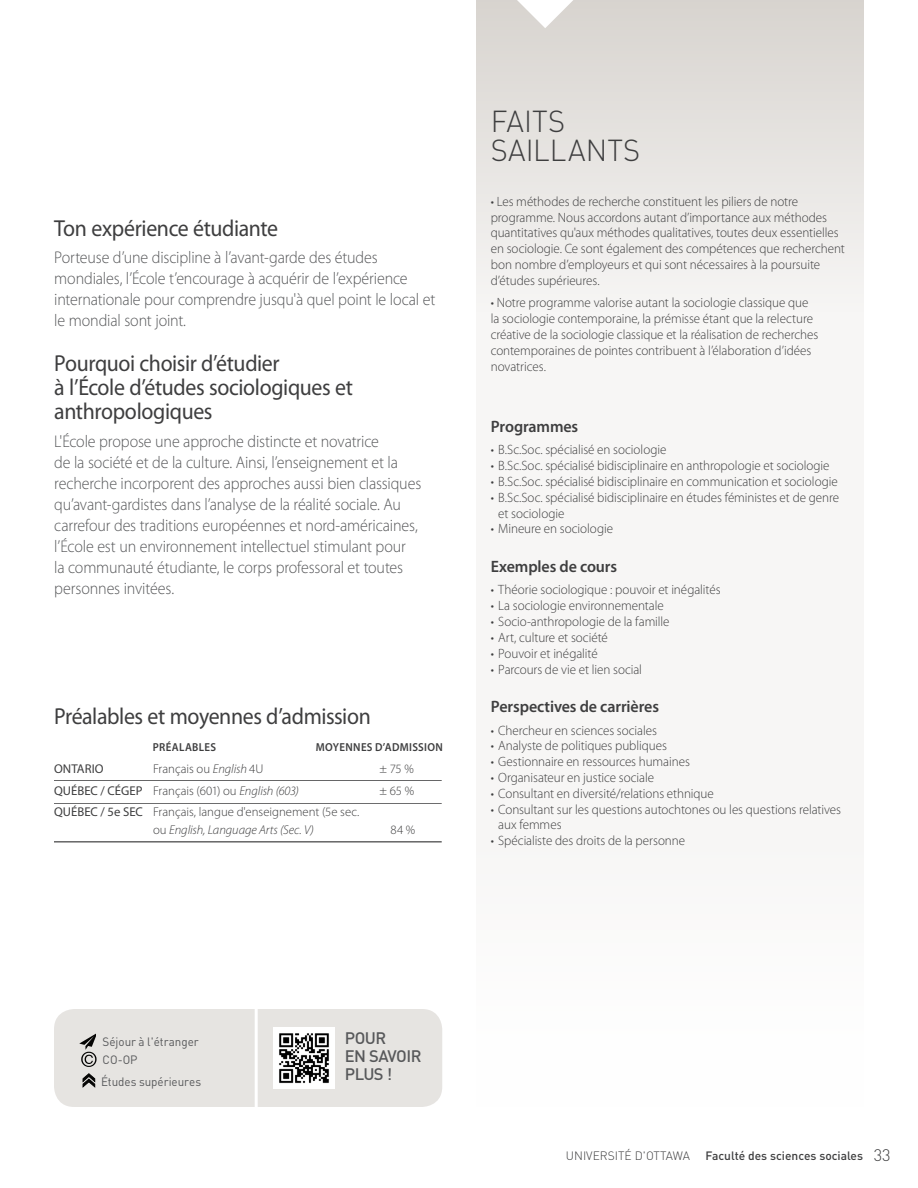
<style>
.page{position:relative;width:918px;height:1188px;background:#fff}
.page>*{position:absolute;margin:0;border:0;box-sizing:border-box;transform-origin:0 0}
.t1{font:300 30px/28.5px "DIN";letter-spacing:.01em;color:#3e3e3f}
.t2{font:23.1px/24px "Myriad Pro";letter-spacing:-.015em;color:#3e3e3f;scale:.94 1}
.t3{font:300 16.95px/21px "Myriad Pro";letter-spacing:-.01em;color:#57585a;scale:.94 1}
.t4{font:600 16.5px "Myriad Pro";letter-spacing:-.01em;color:#3e3e3f}
.t5{font:500 16.5px/18px "DIN";letter-spacing:-.03em;color:#57585a}
.t6{font:300 13.5px/15.8px "Myriad Pro";letter-spacing:-.005em;color:#3e3e3f}
.t7{font:300 12.75px/18px "Myriad Pro";color:#3e3e3f}
.t8{font:12.75px "Myriad Pro";color:#3e3e3f}
.t9{font:12px/18px "DIN";letter-spacing:-.005em;color:#57585a}
.t10{font:500 12px "DIN";color:#3e3e3f}
.t11{font:300 12px "DIN";color:#3e3e3f}
.t12{font:600 11.55px "Myriad Pro";letter-spacing:.03em;color:#3e3e3f;scale:.94 1}
.s1{font-style:italic}
.s2{font-weight:300;font-size:16.5px}
</style>
<div class="page">
<div style="left:54px;top:1009px;width:388px;height:98px;background:#e6e4e1;border-radius:20px"></div>
<div style="left:477px;top:0;width:387px;height:1107px;background:#f7f6f5"></div>
<div style="left:477px;top:0;width:387px;height:338px;background:linear-gradient(to bottom,#d8d4cf,#f9f8f7)"></div>
<svg style="left:517px;top:0;width:56px;height:28px"></svg>
<hr style="left:255px;top:1009px;width:3px;height:98px;background:#fff">
<svg style="left:79px;top:1033px;width:18px;height:34px"></svg>
<svg style="left:82px;top:1073px;width:13px;height:15px"></svg>
<hr style="left:54px;top:780px;width:388px;height:1px;background:#3e3e3f">
<hr style="left:54px;top:803px;width:388px;height:1px;background:#3e3e3f">
<hr style="left:54px;top:841px;width:388px;height:2px;background:#3e3e3f">
<img style="left:274px;top:1028px;width:60px;height:60px">
<h3 class="t2" style="left:54px;top:215px;width:240px">Ton expérience étudiante</h3>
<p class="t3" style="left:54px;top:247px;width:407px">Porteuse d’une discipline à l’avant-garde des études mondiales, l’École t’encourage à acquérir de l’expérience internationale pour comprendre jusqu'à quel point le local et le mondial sont joint.</p>
<h3 class="t2" style="left:54px;top:351px;width:319px">Pourquoi choisir d’étudier<br>à l’École d’études sociologiques et anthropologiques</h3>
<p class="t3" style="left:54px;top:431px;width:392px">L'École propose une approche distincte et novatrice<br>de la société et de la culture. Ainsi, l’enseignement et la recherche incorporent des approches aussi bien classiques qu’avant-gardistes dans l’analyse de la réalité sociale. Au carrefour des traditions européennes et nord-américaines, l’École est un environnement intellectuel stimulant pour<br>la communauté étudiante, le corps professoral et toutes personnes invitées.</p>
<h3 class="t2" style="left:54px;top:704px;width:339px">Préalables et moyennes d’admission</h3>
<p class="t12" style="left:153px;top:740px;width:69px">PRÉALABLES</p>
<p class="t12" style="left:316px;top:740px;width:137px">MOYENNES D’ADMISSION</p>
<p class="t8" style="left:54px;top:761px;width:51px">ONTARIO</p>
<p class="t7" style="left:153px;top:760px;width:112px">Français ou <span class="s1">English</span> 4U</p>
<p class="t7" style="left:380px;top:760px;width:36px">± 75 %</p>
<p class="t8" style="left:54px;top:782px;width:90px">QUÉBEC / CÉGEP</p>
<p class="t7" style="left:153px;top:781px;width:147px">Français (601) ou <span class="s1">English (603)</span></p>
<p class="t7" style="left:380px;top:781px;width:36px">± 65 %</p>
<p class="t8" style="left:54px;top:804px;width:90px">QUÉBEC / 5e SEC</p>
<p class="t7" style="left:153px;top:803px;width:208px">Français, langue d'enseignement (5e sec. ou <span class="s1">English, Language Arts (Sec. V)</span></p>
<p class="t7" style="left:391px;top:821px;width:26px">84 %</p>
<h3 class="t1" style="left:491px;top:107px;width:151px">FAITS<br>SAILLANTS</h3>
<p class="t6" style="left:491px;top:193px;width:356px">• Les méthodes de recherche constituent les piliers de notre programme. Nous accordons autant d’importance aux méthodes quantitatives qu'aux méthodes qualitatives, toutes deux essentielles en sociologie. Ce sont également des compétences que recherchent bon nombre d’employeurs et qui sont nécessaires à la poursuite d’études supérieures.</p>
<p class="t6" style="left:491px;top:295px;width:329px">• Notre programme valorise autant la sociologie classique que la sociologie contemporaine, la prémisse étant que la relecture créative de la sociologie classique et la réalisation de recherches contemporaines de pointes contribuent à l’élaboration d’idées novatrices.</p>
<p class="t4" style="left:491px;top:416px;width:89px">Programmes</p>
<p class="t6" style="left:491px;top:442px;width:177px">• B.Sc.Soc. spécialisé en sociologie</p>
<p class="t6" style="left:491px;top:458px;width:340px">• B.Sc.Soc. spécialisé bidisciplinaire en anthropologie et sociologie</p>
<p class="t6" style="left:491px;top:473px;width:349px">• B.Sc.Soc. spécialisé bidisciplinaire en communication et sociologie</p>
<p class="t6" style="left:498px;top:489px;width:342px;text-indent:-8px">• B.Sc.Soc. spécialisé bidisciplinaire en études féministes et de genre et sociologie</p>
<p class="t6" style="left:491px;top:521px;width:124px">• Mineure en sociologie</p>
<p class="t4" style="left:491px;top:556px;width:128px">Exemples de cours</p>
<p class="t6" style="left:491px;top:582px;width:231px">• Théorie sociologique : pouvoir et inégalités</p>
<p class="t6" style="left:491px;top:598px;width:175px">• La sociologie environnementale</p>
<p class="t6" style="left:491px;top:614px;width:180px">• Socio-anthropologie de la famille</p>
<p class="t6" style="left:491px;top:629px;width:119px">• Art, culture et société</p>
<p class="t6" style="left:491px;top:645px;width:108px">• Pouvoir et inégalité</p>
<p class="t6" style="left:491px;top:661px;width:153px">• Parcours de vie et lien social</p>
<p class="t4" style="left:491px;top:696px;width:170px">Perspectives de carrières</p>
<p class="t6" style="left:491px;top:722px;width:168px">• Chercheur en sciences sociales</p>
<p class="t6" style="left:491px;top:738px;width:178px">• Analyste de politiques publiques</p>
<p class="t6" style="left:491px;top:754px;width:201px">• Gestionnaire en ressources humaines</p>
<p class="t6" style="left:491px;top:770px;width:165px">• Organisateur en justice sociale</p>
<p class="t6" style="left:491px;top:785px;width:225px">• Consultant en diversité/relations ethnique</p>
<p class="t6" style="left:498px;top:801px;width:344px;text-indent:-8px">• Consultant sur les questions autochtones ou les questions relatives aux femmes</p>
<p class="t6" style="left:491px;top:833px;width:196px">• Spécialiste des droits de la personne</p>
<p class="t9" style="left:103px;top:1032px;width:98px">Séjour à l'étranger<br>CO-OP</p>
<p class="t9" style="left:101px;top:1073px;width:102px">Études supérieures</p>
<p class="t5" style="left:345px;top:1028px;width:78px">Pour<br>en savoir<br>Plus !</p>
<p class="t11" style="left:566px;top:1148px;width:126px">UNIVERSITÉ D'OTTAWA</p>
<p class="t10" style="left:705px;top:1148px;width:187px">Faculté des sciences sociales <span class="s2">33</span></p>
</div>
